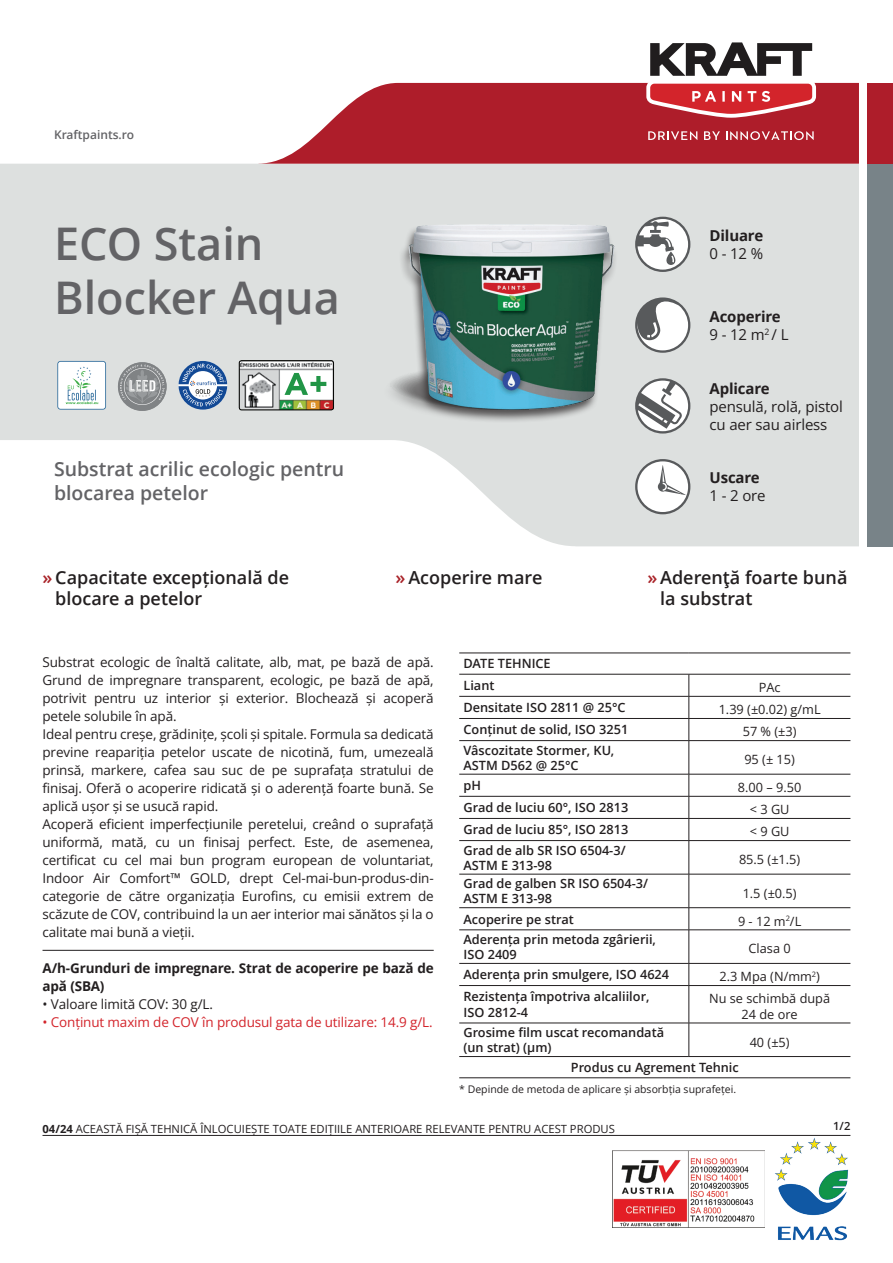
<style>
.page{position:relative;width:893px;height:1263px;background:#fff}
.page>*{position:absolute;margin:0;border:0;box-sizing:border-box;transform-origin:0 0}
.t1{font:600 45px/54px "Open Sans";color:#636366}
.t2{font:600 19.5px/23.4px "Open Sans";color:#636366}
.t3{font:600 18px/21px "Open Sans";color:#231f20}
.t4{font:15px/18px "Open Sans";letter-spacing:-.01em;color:#231f20}
.t5{font:700 15px/18px "Open Sans";letter-spacing:-.01em;color:#231f20}
.t6{font:13.5px/18px "Open Sans";letter-spacing:-.01em;color:#231f20}
.t7{font:700 13.5px/18px "Open Sans";letter-spacing:-.01em;color:#231f20}
.t8{font:13.5px "Open Sans";letter-spacing:-.01em;color:#d3242b}
.t9{font:600 12.75px/15.3px "Open Sans";color:#231f20}
.t10{font:12.75px/15.3px "Open Sans";color:#231f20;text-align:center}
.t11{font:600 12px "Open Sans";color:#636366}
.t12{font:11.25px "Open Sans";color:#231f20}
.t13{font:600 11.25px "Open Sans";color:#231f20}
.t14{font:10.5px "Open Sans";color:#231f20}
.s1{font-weight:400}
.s2{color:#a92228}
.s3{font-weight:700}
</style>
<div class="page">
<svg style="left:0;top:164px;width:859px;height:382px;fill:#dde0df"></svg>
<svg style="left:259px;top:83px;width:600px;height:81px;background:#b93d48"></svg>
<div style="left:867px;top:83px;width:26px;height:81px;background:#ae1d2a"></div>
<div style="left:867px;top:164px;width:26px;height:382px;background:#788388"></div>
<svg style="left:642px;top:42px;width:178px;height:80px"></svg>
<svg style="left:648px;top:131px;width:49px;height:9px"></svg>
<svg style="left:704px;top:131px;width:16px;height:9px"></svg>
<svg style="left:726px;top:131px;width:88px;height:9px"></svg>
<svg style="left:639px;top:297px;width:51px;height:56px"></svg>
<svg style="left:635px;top:459px;width:55px;height:55px"></svg>
<svg style="left:639px;top:378px;width:51px;height:55px"></svg>
<svg style="left:639px;top:217px;width:51px;height:55px"></svg>
<img style="left:612px;top:1150px;width:152px;height:77px">
<img style="left:775px;top:1138px;width:74px;height:103px">
<hr style="left:43px;top:1135px;width:807px;height:1px;background:#231f20">
<hr style="left:43px;top:950px;width:391px;height:1px;background:#231f20">
<hr style="left:459px;top:653px;width:230px;height:1px;background:#231f20">
<hr style="left:689px;top:653px;width:161px;height:1px;background:#231f20">
<hr style="left:459px;top:674px;width:230px;height:1px;background:#231f20">
<hr style="left:689px;top:674px;width:161px;height:1px;background:#231f20">
<hr style="left:459px;top:696px;width:230px;height:1px;background:#231f20">
<hr style="left:689px;top:696px;width:161px;height:1px;background:#231f20">
<hr style="left:459px;top:718px;width:230px;height:1px;background:#231f20">
<hr style="left:689px;top:718px;width:161px;height:1px;background:#231f20">
<svg style="left:689px;top:674px;width:1px;height:66px"></svg>
<hr style="left:459px;top:740px;width:230px;height:1px;background:#231f20">
<hr style="left:689px;top:740px;width:161px;height:1px;background:#231f20">
<hr style="left:689px;top:741px;width:1px;height:33px;background:#231f20">
<hr style="left:459px;top:774px;width:230px;height:1px;background:#231f20">
<hr style="left:689px;top:774px;width:161px;height:1px;background:#231f20">
<hr style="left:459px;top:796px;width:230px;height:1px;background:#231f20">
<hr style="left:689px;top:796px;width:161px;height:1px;background:#231f20">
<hr style="left:459px;top:818px;width:230px;height:1px;background:#231f20">
<hr style="left:689px;top:818px;width:161px;height:1px;background:#231f20">
<svg style="left:689px;top:774px;width:1px;height:66px"></svg>
<hr style="left:459px;top:840px;width:230px;height:1px;background:#231f20">
<hr style="left:689px;top:840px;width:161px;height:1px;background:#231f20">
<hr style="left:689px;top:841px;width:1px;height:33px;background:#231f20">
<hr style="left:459px;top:874px;width:230px;height:1px;background:#231f20">
<hr style="left:689px;top:874px;width:161px;height:1px;background:#231f20">
<hr style="left:689px;top:874px;width:1px;height:33px;background:#231f20">
<hr style="left:459px;top:907px;width:230px;height:1px;background:#231f20">
<hr style="left:689px;top:907px;width:161px;height:1px;background:#231f20">
<svg style="left:689px;top:908px;width:1px;height:21px"></svg>
<hr style="left:459px;top:929px;width:230px;height:1px;background:#231f20">
<hr style="left:689px;top:929px;width:161px;height:1px;background:#231f20">
<hr style="left:689px;top:930px;width:1px;height:33px;background:#231f20">
<hr style="left:459px;top:963px;width:230px;height:1px;background:#231f20">
<hr style="left:689px;top:963px;width:161px;height:1px;background:#231f20">
<svg style="left:689px;top:963px;width:1px;height:22px"></svg>
<hr style="left:459px;top:985px;width:230px;height:1px;background:#231f20">
<hr style="left:689px;top:985px;width:161px;height:1px;background:#231f20">
<hr style="left:689px;top:986px;width:1px;height:37px;background:#231f20">
<hr style="left:459px;top:1023px;width:230px;height:1px;background:#231f20">
<hr style="left:689px;top:1023px;width:161px;height:1px;background:#231f20">
<hr style="left:689px;top:1023px;width:1px;height:33px;background:#231f20">
<hr style="left:459px;top:1056px;width:230px;height:1px;background:#231f20">
<hr style="left:689px;top:1056px;width:161px;height:1px;background:#231f20">
<hr style="left:459px;top:1077px;width:230px;height:1px;background:#231f20">
<hr style="left:689px;top:1077px;width:161px;height:1px;background:#231f20">
<svg style="left:179px;top:361px;width:48px;height:49px"></svg>
<img style="left:239px;top:362px;width:93px;height:48px">
<div style="left:239px;top:360px;width:95px;height:50px;border:1px solid #040503;border-radius:2px"></div>
<svg style="left:285px;top:373px;width:41px;height:22px"></svg>
<svg style="left:57px;top:361px;width:49px;height:49px"></svg>
<svg style="left:118px;top:362px;width:49px;height:49px;background:#a4a7a8"></svg>
<img style="left:385px;top:190px;width:254px;height:254px">
<p class="t11" style="left:54px;top:126px;width:82px">Kraftpaints.ro</p>
<h1 class="t1" style="left:54px;top:216px;width:287px">ECO Stain<br>Blocker Aqua</h1>
<h2 class="t2" style="left:54px;top:457px;width:292px">Substrat acrilic ecologic pentru blocarea petelor</h2>
<p class="t5" style="left:709px;top:226px;width:55px">Diluare</p>
<p class="t4" style="left:709px;top:244px;width:55px">0 - 12 %</p>
<p class="t5" style="left:709px;top:307px;width:80px">Acoperire<br><span class="s1">9 - 12 m</span><sup>2</sup> <span class="s1">/ L</span></p>
<p class="t5" style="left:709px;top:379px;width:62px">Aplicare</p>
<p class="t4" style="left:709px;top:397px;width:135px">pensulă, rolă, pistol cu aer sau airless</p>
<p class="t5" style="left:709px;top:469px;width:52px">Uscare</p>
<p class="t4" style="left:709px;top:487px;width:58px">1 - 2 ore</p>
<h3 class="t3" style="left:55px;top:566px;width:235px;text-indent:-13px"><span class="s2">»</span>Capacitate excepțională de blocare a petelor</h3>
<h3 class="t3" style="left:396px;top:566px;width:148px"><span class="s2">»</span>Acoperire mare</h3>
<h3 class="t3" style="left:660px;top:566px;width:189px;text-indent:-13px"><span class="s2">»</span>Aderenţă foarte bună la substrat</h3>
<p class="t6" style="left:43px;top:653px;width:393px">Substrat ecologic de înaltă calitate, alb, mat, pe bază de apă.<br>Grund de impregnare transparent, ecologic, pe bază de apă, potrivit pentru uz interior și exterior. Blochează și acoperă petele solubile în apă.<br>Ideal pentru creșe, grădinițe, școli și spitale. Formula sa dedicată previne reapariția petelor uscate de nicotină, fum, umezeală prinsă, markere, cafea sau suc de pe suprafața stratului de finisaj. Oferă o acoperire ridicată și o aderență foarte bună. Se aplică ușor și se usucă rapid.<br>Acoperă eficient imperfecțiunile peretelui, creând o suprafață uniformă, mată, cu un finisaj perfect. Este, de asemenea, certificat cu cel mai bun program european de voluntariat, Indoor Air Comfort™ GOLD, drept Cel-mai-bun-produs-din&shy;categorie de către organizația Eurofins, cu emisii extrem de scăzute de COV, contribuind la un aer interior mai sănătos și la o calitate mai bună a vieții.</p>
<p class="t7" style="left:43px;top:959px;width:393px">A/h-Grunduri de impregnare. Strat de acoperire pe bază de apă (SBA)</p>
<p class="t6" style="left:43px;top:995px;width:172px">• Valoare limită COV: 30 g/L.</p>
<p class="t8" style="left:43px;top:1013px;width:392px">• Conținut maxim de COV în produsul gata de utilizare: 14.9 g/L.</p>
<p class="t9" style="left:463px;top:653px;width:89px;line-height:21.8px">DATE TEHNICE<br>Liant</p>
<p class="t10" style="left:759px;top:679px;width:23px">PAc</p>
<p class="t9" style="left:463px;top:700px;width:164px">Densitate ISO 2811 @ 25°C</p>
<p class="t10" style="left:719px;top:702px;width:103px">1.39 (±0.02) g/mL</p>
<p class="t9" style="left:463px;top:722px;width:166px">Conținut de solid, ISO 3251</p>
<p class="t10" style="left:743px;top:724px;width:55px">57 % (±3)</p>
<p class="t9" style="left:463px;top:742px;width:152px">Vâscozitate Stormer, KU,<br>ASTM D562 @ 25°C</p>
<p class="t10" style="left:744px;top:752px;width:52px">95 (± 15)</p>
<p class="t9" style="left:463px;top:777px;width:19px">pH</p>
<p class="t10" style="left:738px;top:779px;width:65px">8.00 – 9.50</p>
<p class="t9" style="left:463px;top:800px;width:166px">Grad de luciu 60°, ISO 2813</p>
<p class="t10" style="left:750px;top:802px;width:41px">&lt; 3 GU</p>
<p class="t9" style="left:463px;top:822px;width:166px">Grad de luciu 85°, ISO 2813</p>
<p class="t10" style="left:750px;top:824px;width:41px">&lt; 9 GU</p>
<p class="t9" style="left:463px;top:842px;width:164px">Grad de alb SR ISO 6504-3/<br>ASTM E 313-98</p>
<p class="t10" style="left:739px;top:851px;width:63px">85.5 (±1.5)</p>
<p class="t9" style="left:463px;top:876px;width:186px">Grad de galben SR ISO 6504-3/<br>ASTM E 313-98</p>
<p class="t10" style="left:743px;top:885px;width:56px">1.5 (±0.5)</p>
<p class="t9" style="left:463px;top:911px;width:112px">Acoperire pe strat</p>
<p class="t10" style="left:738px;top:913px;width:65px">9 - 12 m<sup>2</sup>/L</p>
<p class="t9" style="left:463px;top:931px;width:194px">Aderența prin metoda zgârierii,<br>ISO 2409</p>
<p class="t10" style="left:749px;top:941px;width:44px">Clasa 0</p>
<p class="t9" style="left:463px;top:967px;width:207px">Aderența prin smulgere, ISO 4624</p>
<p class="t10" style="left:719px;top:969px;width:102px">2.3 Mpa (N/mm<sup>2</sup>)</p>
<p class="t9" style="left:463px;top:989px;width:188px">Rezistența împotriva alcaliilor,<br>ISO 2812-4</p>
<p class="t10" style="left:709px;top:991px;width:123px">Nu se schimbă după<br>24 de ore</p>
<p class="t9" style="left:463px;top:1024px;width:202px">Grosime film uscat recomandată (un strat) (μm)</p>
<p class="t10" style="left:750px;top:1034px;width:42px">40 (±5)</p>
<p class="t9" style="left:571px;top:1059px;width:169px">Produs cu Agrement Tehnic</p>
<p class="t14" style="left:459px;top:1082px;width:278px">* Depinde de metoda de aplicare și absorbția suprafeței.</p>
<p class="t12" style="left:43px;top:1121px;width:574px"><span class="s3">04/24</span> ACEASTĂ FIȘĂ TEHNICĂ ÎNLOCUIEȘTE TOATE EDIȚIILE ANTERIOARE RELEVANTE PENTRU ACEST PRODUS</p>
<p class="t13" style="left:833px;top:1118px;width:19px">1/2</p>
</div>
